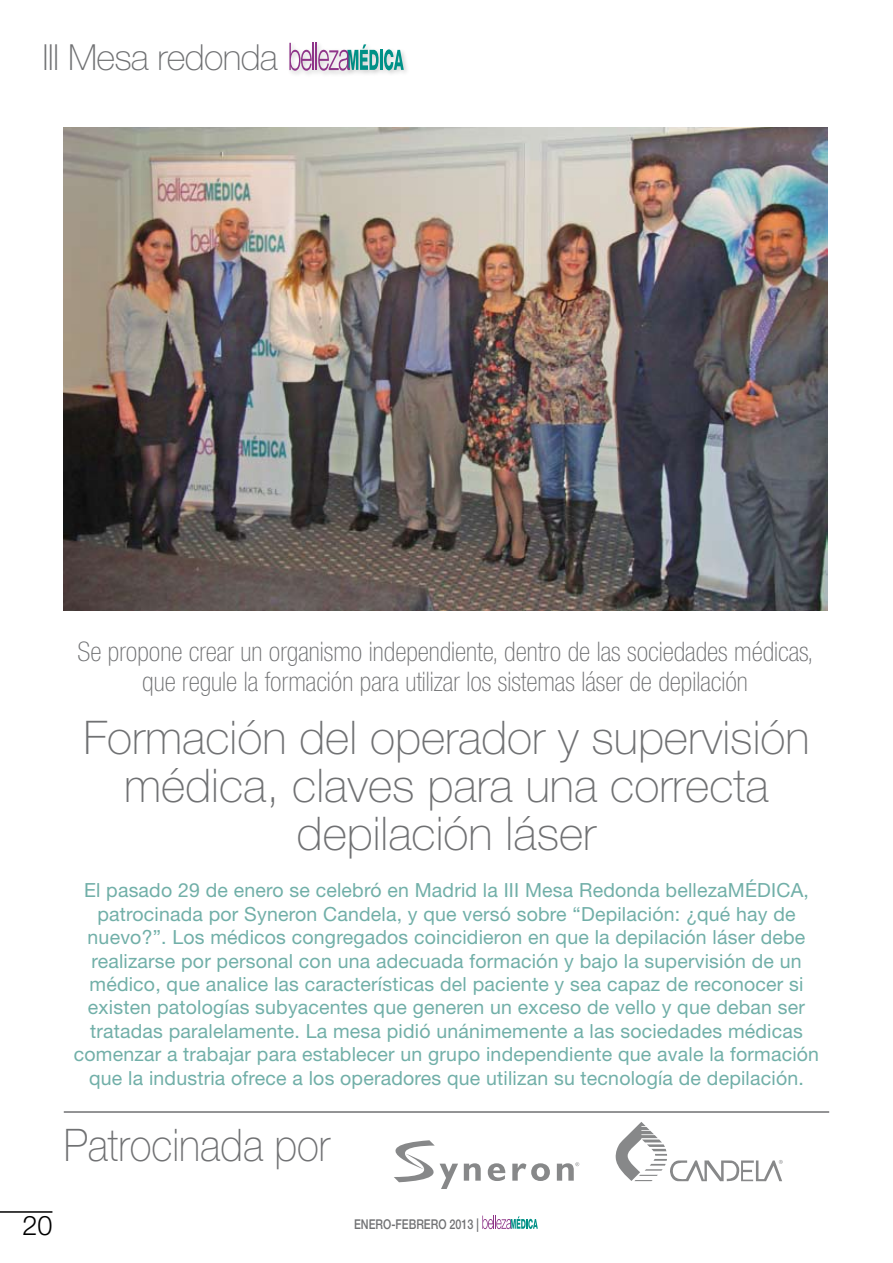
<style>
.page{position:relative;width:893px;height:1263px;background:#fff}
.page>*{position:absolute;margin:0;border:0;box-sizing:border-box;transform-origin:0 0}
.t1{font:100 46.5px/48px "Helvetica Neue LT Std";color:#707173;text-align:center}
.t2{font:100 45px "Helvetica Neue LT Std";color:#707173;scale:.9 1}
.t3{font:100 36px "Helvetica Neue LT Std";letter-spacing:-.02em;color:#707173}
.t4{font:100 condensed 27px/30px "Helvetica Neue LT Std";color:#707173;text-align:center}
.t5{font:300 27px "Helvetica Neue LT Std";color:#000}
.t6{font:19.5px/23.4px "Helvetica Neue LT Std";letter-spacing:.01em;color:#71afa8;text-align:center}
.t7{font:500 13.5px "Helvetica Neue LT Std";color:#707173;scale:.8 1}
</style>
<div class="page">
<svg style="left:482px;top:1215px;width:56px;height:14px"></svg>
<hr style="left:0;top:1211px;width:52px;height:2px;background:#000">
<div style="left:345px;top:42px;width:65px;height:35px;background:#000;opacity:.2"></div>
<div style="left:286px;top:40px;width:71px;height:38px;background:#000;opacity:.2"></div>
<svg style="left:289px;top:43px;width:115px;height:28px"></svg>
<hr style="left:64px;top:1111px;width:765px;height:2px;background:#707173">
<svg style="left:615px;top:1122px;width:168px;height:59px"></svg>
<svg style="left:488px;top:1163px;width:17px;height:18px"></svg>
<svg style="left:512px;top:1163px;width:38px;height:18px"></svg>
<svg style="left:394px;top:1140px;width:87px;height:49px"></svg>
<svg style="left:557px;top:1162px;width:22px;height:19px"></svg>
<img style="left:64px;top:128px;width:763px;height:482px">
<h3 class="t3" style="left:43px;top:36px;width:237px">III Mesa redonda</h3>
<h3 class="t4" style="left:77px;top:637px;width:738px">Se propone crear un organismo independiente, dentro de las sociedades médicas, que regule la formación para utilizar los sistemas láser de depilación</h3>
<h1 class="t1" style="left:83px;top:714px;width:728px">Formación del operador y supervisión médica, claves para una correcta depilación láser</h1>
<p class="t6" style="left:74px;top:878px;width:747px">El pasado 29 de enero se celebró en Madrid la III Mesa Redonda bellezaMÉDICA, patrocinada por Syneron Candela, y que versó sobre “Depilación: ¿qué hay de nuevo?”. Los médicos congregados coincidieron en que la depilación láser debe realizarse por personal con una adecuada formación y bajo la supervisión de un médico, que analice las características del paciente y sea capaz de reconocer si existen patologías subyacentes que generen un exceso de vello y que deban ser tratadas paralelamente. La mesa pidió unánimemente a las sociedades médicas comenzar a trabajar para establecer un grupo independiente que avale la formación que la industria ofrece a los operadores que utilizan su tecnología de depilación.</p>
<h2 class="t2" style="left:64px;top:1119px;width:297px">Patrocinada por</h2>
<h3 class="t5" style="left:22px;top:1209px;width:32px">20</h3>
<p class="t7" style="left:354px;top:1216px;width:158px">ENERO-FEBRERO 2013 |</p>
</div>
